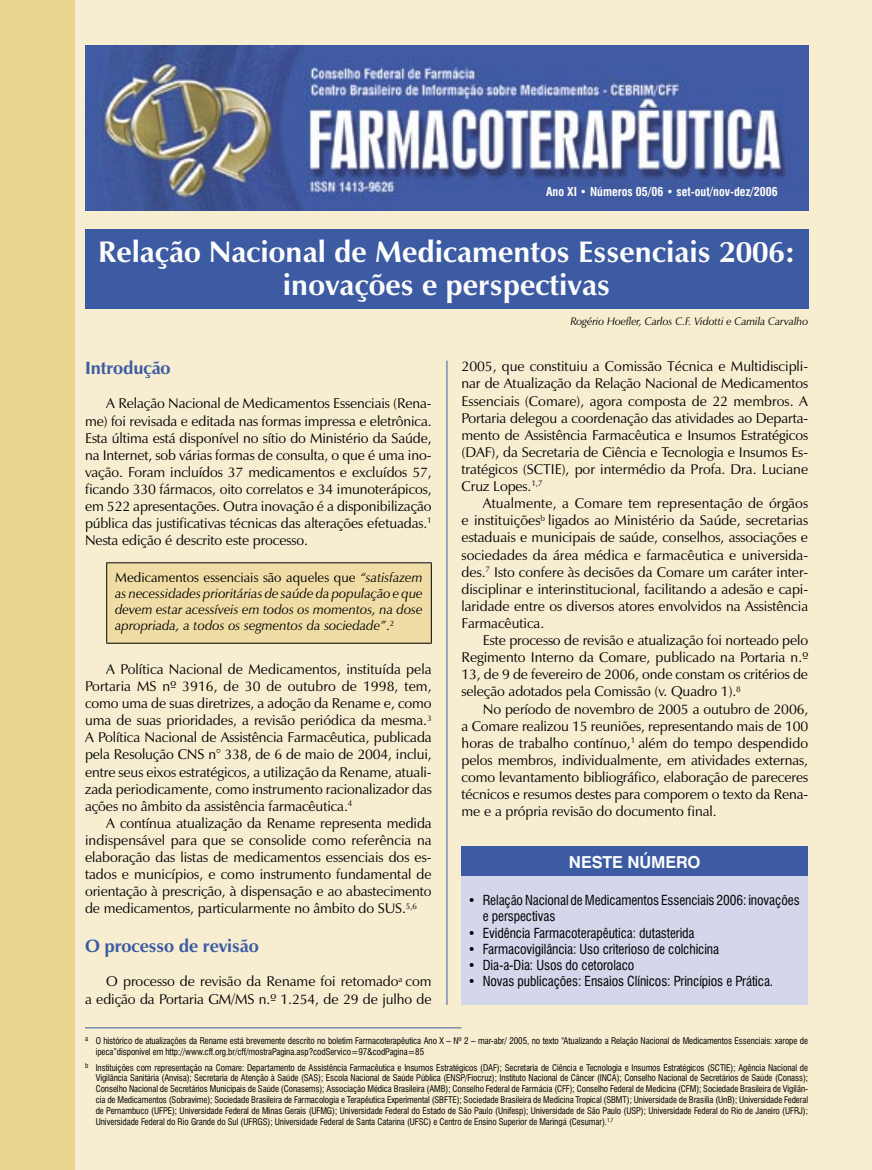
<style>
.page{position:relative;width:872px;height:1170px;background:#fff}
.page>*{position:absolute;margin:0;border:0;box-sizing:border-box;transform-origin:0 0}
.t1{font:700 30px/33px "Zapf Humanist 601 BT";color:#fff;text-align:center}
.t2{font:700 18px "Zapf Humanist 601 BT";letter-spacing:-.01em;color:#3c5ba3}
.t3{font:700 16.5px "Swiss 721 BT";letter-spacing:-.01em;color:#fff}
.t4{font:14.25px/17.1px "Zapf Humanist 601 BT";letter-spacing:-.01em;color:#000;text-align:justify}
.t5{font:condensed 13.5px/16.2px "Swiss 721 BT";letter-spacing:-.01em;color:#000}
.t6{font:italic 13.5px/16.2px "Zapf Humanist 601 BT";color:#000;text-align:justify}
.t7{font:700 condensed 12px "Swiss 721 BT";color:#fff}
.t8{font:italic 10.95px "Zapf Humanist 601 BT";letter-spacing:-.01em;color:#000}
.t9{font:condensed 9px/10.9px "Swiss 721 BT";letter-spacing:-.01em;color:#000}
.s1{font-style:normal}
</style>
<div class="page">
<div style="left:0;top:0;width:872px;height:1169px;background:#f7eed1"></div>
<div style="left:0;top:0;width:74px;height:1169px;background:#e9d58e"></div>
<img style="left:85px;top:45px;width:723px;height:165px">
<div style="left:85px;top:229px;width:723px;height:79px;background:#3c5ba3"></div>
<div style="left:107px;top:562px;width:324px;height:81px;background:#efdda5"></div>
<hr style="left:106px;top:562px;width:326px;height:1px;background:#000">
<hr style="left:106px;top:563px;width:1px;height:79px;background:#000">
<hr style="left:431px;top:563px;width:1px;height:79px;background:#000">
<hr style="left:106px;top:642px;width:326px;height:1px;background:#000">
<hr style="left:446px;top:360px;width:1px;height:644px;background:#3c5ba3">
<hr style="left:85px;top:1027px;width:376px;height:1px;background:#3c5ba3">
<div style="left:461px;top:876px;width:347px;height:128px;background:#d4d7eb"></div>
<div style="left:461px;top:846px;width:347px;height:30px;background:#3c5ba3"></div>
<p class="t7" style="left:546px;top:185px;width:233px">Ano XI • Números 05/06 • set-out/nov-dez/2006</p>
<h1 class="t1" style="left:98px;top:235px;width:698px">Relação Nacional de Medicamentos Essenciais 2006: inovações e perspectivas</h1>
<p class="t8" style="left:570px;top:314px;width:239px">Rogério Hoefler, Carlos C.F. Vidotti e Camila Carvalho</p>
<p class="t2" style="left:85px;top:357px;width:87px">Introdução</p>
<p class="t4" style="left:85px;top:395px;width:348px;text-indent:21px">A Relação Nacional de Medicamentos Essenciais (Rena&shy;me) foi revisada e editada nas formas impressa e eletrônica.<br>Esta última está disponível no sítio do Ministério da Saúde, na Internet, sob várias formas de consulta, o que é uma ino&shy;vação. Foram incluídos 37 medicamentos e excluídos 57, ficando 330 fármacos, oito correlatos e 34 imunoterápicos, em 522 apresentações. Outra inovação é a disponibilização pública das justificativas técnicas das alterações efetuadas.<sup>1<br></sup>Nesta edição é descrito este processo.</p>
<p class="t6" style="left:115px;top:569px;width:309px"><span class="s1">Medicamentos essenciais são aqueles que</span> “satisfazem as necessidades prioritárias de saúde da população e que devem estar acessíveis em todos os momentos, na dose apropriada, a todos os segmentos da sociedade”<span class="s1">.</span><sup>2</sup></p>
<p class="t4" style="left:85px;top:660px;width:348px;text-indent:21px">A Política Nacional de Medicamentos, instituída pela Portaria MS nº 3916, de 30 de outubro de 1998, tem, como uma de suas diretrizes, a adoção da Rename e, como uma de suas prioridades, a revisão periódica da mesma.<sup>3<br></sup>A Política Nacional de Assistência Farmacêutica, publicada pela Resolução CNS n° 338, de 6 de maio de 2004, inclui, entre seus eixos estratégicos, a utilização da Rename, atuali&shy;zada periodicamente, como instrumento racionalizador das ações no âmbito da assistência farmacêutica.<sup>4</sup></p>
<p class="t4" style="left:85px;top:814px;width:348px;text-indent:21px">A contínua atualização da Rename representa medida indispensável para que se consolide como referência na elaboração das listas de medicamentos essenciais dos es&shy;tados e municípios, e como instrumento fundamental de orientação à prescrição, à dispensação e ao abastecimento de medicamentos, particularmente no âmbito do SUS.<sup>5,6</sup></p>
<p class="t2" style="left:85px;top:934px;width:175px">O processo de revisão</p>
<p class="t4" style="left:85px;top:972px;width:348px;text-align:right">O processo de revisão da Rename foi retomado<sup>a</sup> com<br>a edição da Portaria GM/MS n.º 1.254, de 29 de julho de</p>
<p class="t4" style="left:461px;top:358px;width:348px">2005, que constituiu a Comissão Técnica e Multidiscipli&shy;nar de Atualização da Relação Nacional de Medicamentos Essenciais (Comare), agora composta de 22 membros. A Portaria delegou a coordenação das atividades ao Departa&shy;mento de Assistência Farmacêutica e Insumos Estratégicos (DAF), da Secretaria de Ciência e Tecnologia e Insumos Es&shy;tratégicos (SCTIE), por intermédio da Profa. Dra. Luciane Cruz Lopes.<sup>1,7</sup></p>
<p class="t4" style="left:461px;top:494px;width:348px;text-indent:21px">Atualmente, a Comare tem representação de órgãos e instituições<sup>b</sup> ligados ao Ministério da Saúde, secretarias estaduais e municipais de saúde, conselhos, associações e sociedades da área médica e farmacêutica e universida&shy;des.<sup>7</sup> Isto confere às decisões da Comare um caráter inter&shy;disciplinar e interinstitucional, facilitando a adesão e capi&shy;laridade entre os diversos atores envolvidos na Assistência Farmacêutica.</p>
<p class="t4" style="left:461px;top:631px;width:348px;text-indent:21px">Este processo de revisão e atualização foi norteado pelo Regimento Interno da Comare, publicado na Portaria n.º 13, de 9 de fevereiro de 2006, onde constam os critérios de seleção adotados pela Comissão (v. Quadro 1).<sup>8</sup></p>
<p class="t4" style="left:461px;top:700px;width:348px;text-indent:21px">No período de novembro de 2005 a outubro de 2006, a Comare realizou 15 reuniões, representando mais de 100 horas de trabalho contínuo,<sup>1</sup> além do tempo despendido pelos membros, individualmente, em atividades externas, como levantamento bibliográfico, elaboração de pareceres técnicos e resumos destes para comporem o texto da Rena&shy;me e a própria revisão do documento final.</p>
<p class="t3" style="left:569px;top:852px;width:133px">NESTE NÚMERO</p>
<p class="t5" style="left:483px;top:892px;width:318px;text-indent:-15px">• Relação Nacional de Medicamentos Essenciais 2006: inovações e perspectivas</p>
<p class="t5" style="left:468px;top:924px;width:228px">• Evidência Farmacoterapêutica: dutasterida</p>
<p class="t5" style="left:468px;top:940px;width:253px">• Farmacovigilância: Uso criterioso de colchicina</p>
<p class="t5" style="left:468px;top:956px;width:168px">• Dia-a-Dia: Usos do cetorolaco</p>
<p class="t5" style="left:468px;top:973px;width:307px">• Novas publicações: Ensaios Clínicos: Princípios e Prática.</p>
<p class="t9" style="left:96px;top:1035px;width:714px;text-indent:-11px"><sup>a</sup> O histórico de atualizações da Rename está brevemente descrito no boletim Farmacoterapêutica Ano X – Nº 2 – mar-abr/ 2005, no texto “Atualizando a Relação Nacional de Medicamentos Essenciais: xarope de ipeca”disponível em http://www.cff.org.br/cff/mostraPagina.asp?codServico=97&amp;codPagina=85</p>
<p class="t9" style="left:96px;top:1061px;width:714px;text-align:justify;text-indent:-11px"><sup>b</sup> Instituições com representação na Comare: Departamento de Assistência Farmacêutica e Insumos Estratégicos (DAF); Secretaria de Ciência e Tecnologia e Insumos Estratégicos (SCTIE); Agência Nacional de Vigilância Sanitária (Anvisa); Secretaria de Atenção à Saúde (SAS); Escola Nacional de Saúde Pública (ENSP/Fiocruz); Instituto Nacional de Câncer (INCA); Conselho Nacional de Secretários de Saúde (Conass); Conselho Nacional de Secretários Municipais de Saúde (Conasems); Associação Médica Brasileira (AMB); Conselho Federal de Farmácia (CFF); Conselho Federal de Medicina (CFM); Sociedade Brasileira de Vigilân&shy;cia de Medicamentos (Sobravime); Sociedade Brasileira de Farmacologia e Terapêutica Experimental (SBFTE); Sociedade Brasileira de Medicina Tropical (SBMT); Universidade de Brasília (UnB); Universidade Federal de Pernambuco (UFPE); Universidade Federal de Minas Gerais (UFMG); Universidade Federal do Estado de São Paulo (Unifesp); Universidade de São Paulo (USP); Universidade Federal do Rio de Janeiro (UFRJ); Universidade Federal do Rio Grande do Sul (UFRGS); Universidade Federal de Santa Catarina (UFSC) e Centro de Ensino Superior de Maringá (Cesumar).<sup>1,7</sup></p>
</div>
